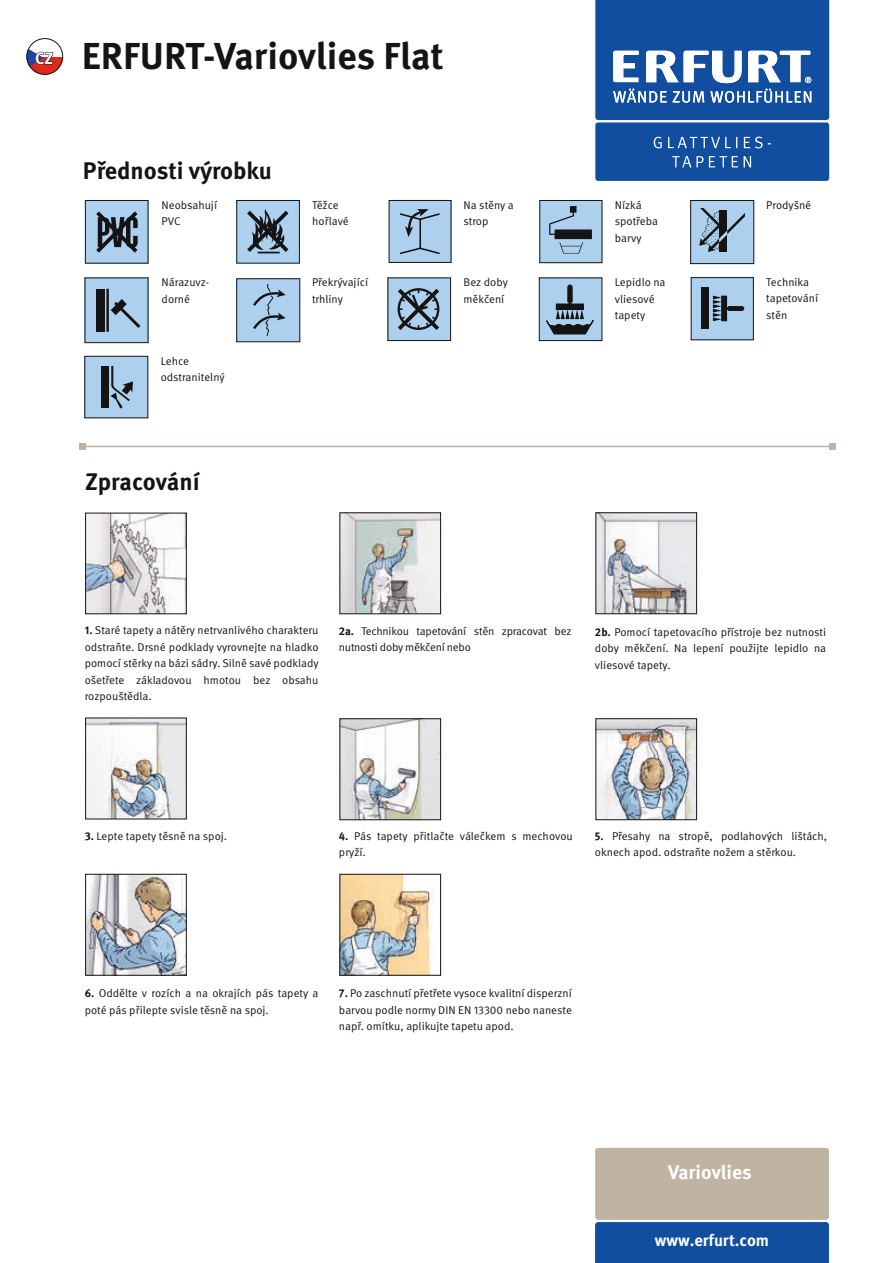
<style>
.page{position:relative;width:893px;height:1263px;background:#fff}
.page>*{position:absolute;margin:0;border:0;box-sizing:border-box;transform-origin:0 0}
.t1{font:700 37.5px "Meta Pro";color:#131413}
.t2{font:700 24px "Meta Pro";letter-spacing:-.005em;color:#131413}
.t3{font:700 19.5px "Meta Pro";color:#fff}
.t4{font:700 16.5px "Meta Pro";color:#fff}
.t5{font:11.25px/16.5px "Meta Pro";color:#131413}
.t6{font:11.25px/16.5px "Meta Pro";letter-spacing:-.02em;color:#131413}
.s1{font-weight:700}
</style>
<div class="page">
<svg style="left:87px;top:358px;width:59px;height:58px;background:#93b1ca"></svg>
<hr style="left:82px;top:446px;width:750px;height:1px;background:#beb4a1">
<svg style="left:79px;top:443px;width:6px;height:6px"></svg>
<svg style="left:829px;top:443px;width:6px;height:6px"></svg>
<svg style="left:595px;top:1148px;width:234px;height:115px;background:#8291a2"></svg>
<svg style="left:595px;top:0;width:234px;height:120px;background:#3769ae"></svg>
<div style="left:595px;top:122px;width:234px;height:59px;background:#124e9f;border-radius:3px"></div>
<svg style="left:672px;top:156px;width:79px;height:11px"></svg>
<svg style="left:654px;top:137px;width:117px;height:11px"></svg>
<svg style="left:542px;top:202px;width:58px;height:59px;background:#95b4cd"></svg>
<div style="left:540px;top:200px;width:62px;height:63px;border:1px solid #131413"></div>
<div style="left:85px;top:201px;width:63px;height:62px;background:#acd0ed"></div>
<svg style="left:96px;top:211px;width:42px;height:42px"></svg>
<div style="left:85px;top:200px;width:63px;height:63px;border:1px solid #131413"></div>
<div style="left:237px;top:200px;width:62px;height:63px;background:#acd0ed"></div>
<svg style="left:247px;top:209px;width:41px;height:44px"></svg>
<div style="left:237px;top:200px;width:63px;height:63px;border:1px solid #131413"></div>
<svg style="left:391px;top:202px;width:58px;height:59px;background:#9fc0da"></svg>
<div style="left:389px;top:200px;width:62px;height:63px;border:1px solid #131413"></div>
<div style="left:691px;top:200px;width:63px;height:63px;background:#acd0ed"></div>
<svg style="left:699px;top:208px;width:46px;height:44px"></svg>
<div style="left:690px;top:200px;width:64px;height:64px;border:1px solid #131413"></div>
<svg style="left:87px;top:280px;width:59px;height:61px;background:#8eacc3"></svg>
<svg style="left:390px;top:280px;width:59px;height:59px;background:#8ba7be"></svg>
<div style="left:388px;top:278px;width:63px;height:63px;border:1px solid #131413"></div>
<svg style="left:541px;top:280px;width:59px;height:59px;background:#89a5bb"></svg>
<div style="left:539px;top:278px;width:63px;height:63px;border:1px solid #131413"></div>
<svg style="left:239px;top:281px;width:59px;height:59px;background:#a1c2dd"></svg>
<svg style="left:693px;top:279px;width:58px;height:59px;background:#99b9d2"></svg>
<div style="left:701px;top:288px;width:7px;height:41px;background:#131413"></div>
<img style="left:87px;top:515px;width:98px;height:97px">
<div style="left:85px;top:513px;width:102px;height:101px;border:1px solid #131413"></div>
<img style="left:597px;top:514px;width:98px;height:98px">
<div style="left:595px;top:512px;width:102px;height:102px;border:1px solid #131413"></div>
<img style="left:341px;top:514px;width:98px;height:98px">
<div style="left:339px;top:512px;width:102px;height:102px;border:1px solid #131413"></div>
<img style="left:87px;top:720px;width:98px;height:97px">
<div style="left:85px;top:718px;width:102px;height:101px;border:1px solid #131413"></div>
<img style="left:597px;top:720px;width:98px;height:98px">
<div style="left:595px;top:718px;width:102px;height:102px;border:1px solid #131413"></div>
<img style="left:341px;top:720px;width:98px;height:98px">
<div style="left:339px;top:718px;width:102px;height:102px;border:1px solid #131413"></div>
<img style="left:87px;top:876px;width:98px;height:98px">
<div style="left:85px;top:874px;width:102px;height:102px;border:1px solid #131413"></div>
<img style="left:341px;top:876px;width:93px;height:98px">
<div style="left:339px;top:874px;width:102px;height:102px;border:1px solid #131413"></div>
<svg style="left:31px;top:58px;width:32px;height:17px"></svg>
<svg style="left:26px;top:47px;width:27px;height:22px"></svg>
<div style="left:27px;top:38px;width:36px;height:37px;border:1px solid #131413;border-radius:50%"></div>
<h3 class="t4" style="left:35px;top:45px;width:20px">CZ</h3>
<h1 class="t1" style="left:82px;top:27px;width:363px">ERFURT-Variovlies Flat</h1>
<h2 class="t2" style="left:83px;top:152px;width:191px">Přednosti výrobku</h2>
<p class="t5" style="left:312px;top:196px;width:38px">Těžce hořlavé</p>
<p class="t5" style="left:162px;top:196px;width:57px">Neobsahují<br>PVC</p>
<p class="t5" style="left:463px;top:196px;width:52px">Na stěny a strop</p>
<p class="t5" style="left:615px;top:196px;width:28px">Nízká</p>
<p class="t5" style="left:766px;top:196px;width:46px">Prodyšné</p>
<p class="t5" style="left:615px;top:212px;width:45px">spotřeba barvy</p>
<p class="t5" style="left:162px;top:273px;width:49px">Nárazuvz&shy;dorné</p>
<p class="t5" style="left:161px;top:352px;width:65px">Lehce odstranitelný</p>
<h2 class="t2" style="left:85px;top:463px;width:116px">Zpracování</h2>
<p class="t5" style="left:312px;top:273px;width:57px">Překrývající trhliny</p>
<p class="t5" style="left:463px;top:273px;width:46px">Bez doby měkčení</p>
<p class="t5" style="left:615px;top:273px;width:52px">Lepidlo na vliesové tapety</p>
<p class="t5" style="left:766px;top:273px;width:53px">Technika tapetování stěn</p>
<p class="t5" style="left:85px;top:621px;width:235px;text-align:justify"><span class="s1">1.</span> Staré tapety a nátěry netrvanlivého charakteru odstraňte. Drsné podklady vyrovnejte na hladko pomocí stěrky na bázi sádry. Silně savé podklady ošetřete základovou hmotou bez obsahu rozpouštědla.</p>
<p class="t5" style="left:595px;top:623px;width:233px;text-align:justify"><span class="s1">2b.</span> Pomocí tapetovacího přístroje bez nutnosti doby měkčení. Na lepení použijte lepidlo na vliesové tapety.</p>
<p class="t6" style="left:339px;top:622px;width:234px"><span class="s1">2a.</span> Technikou tapetování stěn zpracovat bez nutnosti doby měkčení nebo</p>
<p class="t5" style="left:339px;top:827px;width:235px"><span class="s1">4.</span> Pás tapety přitlačte válečkem s mechovou pryží.</p>
<p class="t5" style="left:85px;top:827px;width:144px"><span class="s1">3.</span> Lepte tapety těsně na spoj.</p>
<p class="t5" style="left:595px;top:827px;width:234px"><span class="s1">5.</span> Přesahy na stropě, podlahových lištách, oknech apod. odstraňte nožem a stěrkou.</p>
<p class="t5" style="left:85px;top:984px;width:235px"><span class="s1">6.</span> Oddělte v rozích a na okrajích pás tapety a poté pás přilepte svisle těsně na spoj.</p>
<p class="t5" style="left:339px;top:984px;width:234px;text-align:justify"><span class="s1">7.</span> Po zaschnutí přetřete vysoce kvalitní disperzní barvou podle normy DIN EN 13300 nebo naneste např. omítku, aplikujte tapetu apod.</p>
<h3 class="t3" style="left:668px;top:1157px;width:85px">Variovlies</h3>
<h3 class="t4" style="left:655px;top:1227px;width:116px">www.erfurt.com</h3>
</div>
